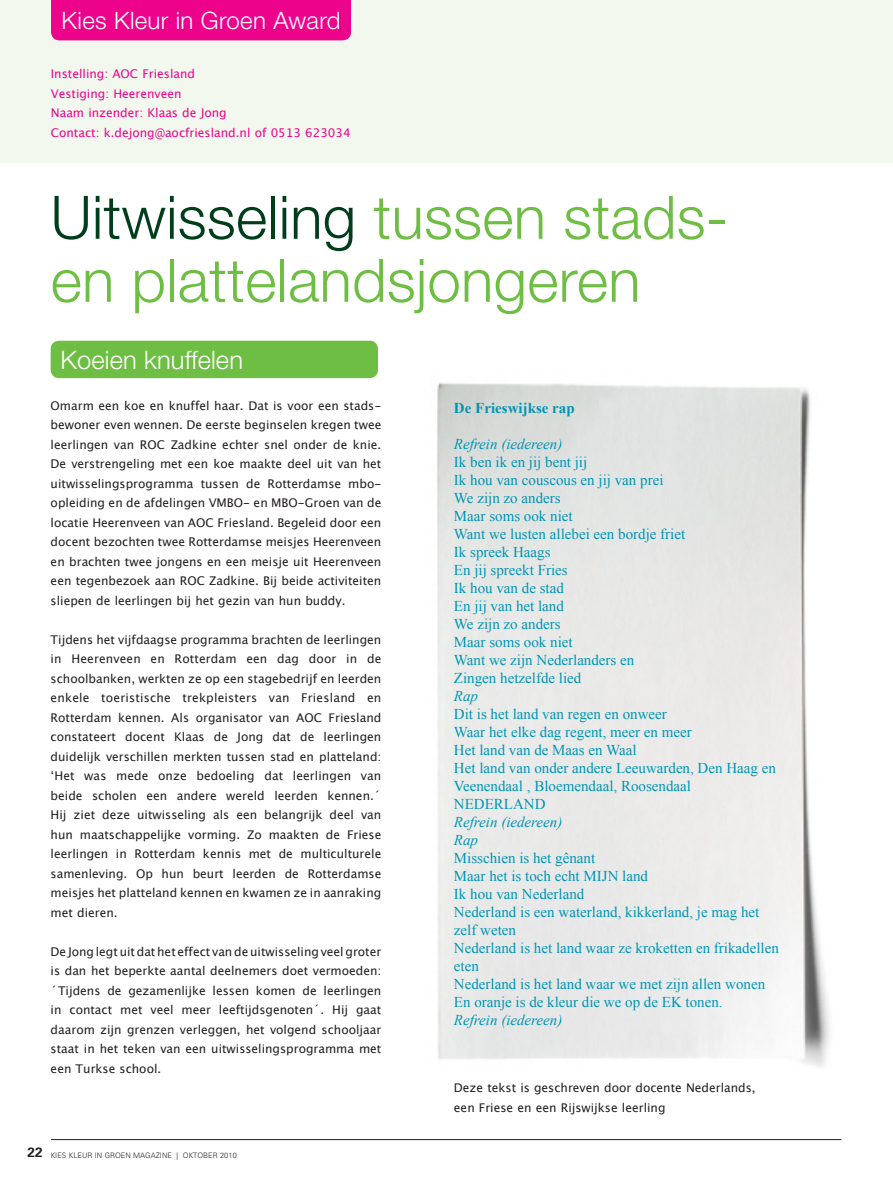
<style>
.page{position:relative;width:893px;height:1191px;background:#fff}
.page>*{position:absolute;margin:0;border:0;box-sizing:border-box;transform-origin:0 0}
.Kop_1{font:300 60px "Helvetica Neue";letter-spacing:.005em;color:#003e1b}
.Kop_1-2{font:300 60px "Helvetica Neue";letter-spacing:.005em;color:#6ebe44}
.Subkop{font:300 25.5px "Helvetica Neue";letter-spacing:.005em;color:#fff}
.Rubriek{font:300 24px "Helvetica Neue";letter-spacing:.015em;color:#fff}
.Standaard{font:15px/18px "Times New Roman";color:#0095b4}
.Standaard-2{font:italic 15px "Times New Roman";color:#0095b4}
.Standaard-3{font:700 15px "Times New Roman";color:#0095b4}
.t1{font:700 13.5px "Univers";color:#231f20}
.Body{font:12px/19.5px "Lucida Grande";color:#231f20;text-align:justify}
.Roze{font:12px "Lucida Grande";color:#ed028c}
.Tekst_Fotografie{font:300 7.5px "Univers";color:#231f20}
.s1{color:#6ebe44}
.s2{font-style:italic}
</style>
<div class="page">
<hr style="left:51px;top:1139px;width:790px;height:1px;background:#231f20">
<div style="left:0;top:0;width:893px;height:162px;background:#f2f8ed"></div>
<div style="left:51px;top:0;width:300px;height:40px;background:#ed028c"></div>
<img style="left:437px;top:382px;width:393px;height:685px">
<div style="left:51px;top:341px;width:327px;height:37px;background:#6ebe44;border-radius:9px"></div>
<p class="Rubriek" style="left:62px;top:6px;width:280px">Kies Kleur in Groen Award</p>
<p class="Roze" style="left:51px;top:67px;width:146px">Instelling: AOC Friesland</p>
<p class="Roze" style="left:51px;top:86px;width:132px">Vestiging: Heerenveen</p>
<p class="Roze" style="left:51px;top:106px;width:177px">Naam inzender: Klaas de Jong</p>
<p class="Roze" style="left:51px;top:125px;width:301px">Contact: k.dejong@aocfriesland.nl of 0513 623034</p>
<p class="Kop_1" style="left:51px;top:181px;width:679px">Uitwisseling <span class="s1">tussen stads-</span></p>
<p class="Kop_1-2" style="left:51px;top:244px;width:591px">en plattelandsjongeren</p>
<p class="Subkop" style="left:61px;top:345px;width:184px">Koeien knuffelen</p>
<p class="Body" style="left:51px;top:396px;width:332px;text-align:left">Omarm een koe en knuffel haar. Dat is voor een stads&shy;bewoner even wennen. De eerste beginselen kregen twee leerlingen van ROC Zadkine echter snel onder de knie.<br>De verstrengeling met een koe maakte deel uit van het uitwisselingsprogramma tussen de Rotterdamse mbo&shy;opleiding en de afdelingen VMBO- en MBO-Groen van de locatie Heerenveen van AOC Friesland. Begeleid door een docent bezochten twee Rotterdamse meisjes Heerenveen en brachten twee jongens en een meisje uit Heerenveen een tegenbezoek aan ROC Zadkine. Bij beide activiteiten sliepen de leerlingen bij het gezin van hun buddy.</p>
<p class="Body" style="left:51px;top:630px;width:332px">Tijdens het vijfdaagse programma brachten de leerlingen in Heerenveen en Rotterdam een dag door in de schoolbanken, werkten ze op een stagebedrijf en leerden enkele toeristische trekpleisters van Friesland en Rotterdam kennen. Als organisator van AOC Friesland constateert docent Klaas de Jong dat de leerlingen duidelijk verschillen merkten tussen stad en platteland: ‘Het was mede onze bedoeling dat leerlingen van beide scholen een andere wereld leerden kennen.´ Hij ziet deze uitwisseling als een belangrijk deel van hun maatschappelijke vorming. Zo maakten de Friese leerlingen in Rotterdam kennis met de multiculturele samenleving. Op hun beurt leerden de Rotterdamse meisjes het platteland kennen en kwamen ze in aanraking met dieren.</p>
<p class="Body" style="left:51px;top:942px;width:332px">De Jong legt uit dat het effect van de uitwisseling veel groter is dan het beperkte aantal deelnemers doet vermoeden: ´Tijdens de gezamenlijke lessen komen de leerlingen in contact met veel meer leeftijdsgenoten´. Hij gaat daarom zijn grenzen verleggen, het volgend schooljaar staat in het teken van een uitwisselingsprogramma met een Turkse school.</p>
<p class="t1" style="left:28px;top:1144px;width:17px">22</p>
<p class="Tekst_Fotografie" style="left:51px;top:1150px;width:188px">KIES KLEUR IN GROEN MAGAZINE | OKTOBER 2010</p>
<p class="Standaard-3" style="left:454px;top:397px;width:122px">De Frieswijkse rap</p>
<p class="Standaard" style="left:454px;top:434px;width:233px"><span class="s2">Refrein (iedereen)<br></span>Ik ben ik en jij bent jij<br>Ik hou van couscous en jij van prei<br>We zijn zo anders<br>Maar soms ook niet<br>Want we lusten allebei een bordje friet<br>Ik spreek Haags<br>En jij spreekt Fries<br>Ik hou van de stad<br>En jij van het land<br>We zijn zo anders<br>Maar soms ook niet<br>Want we zijn Nederlanders en<br>Zingen hetzelfde lied</p>
<p class="Standaard" style="left:454px;top:686px;width:323px"><span class="s2">Rap<br></span>Dit is het land van regen en onweer<br>Waar het elke dag regent, meer en meer<br>Het land van de Maas en Waal<br>Het land van onder andere Leeuwarden, Den Haag en<br>Veenendaal , Bloemendaal, Roosendaal<br>NEDERLAND</p>
<p class="Standaard-2" style="left:454px;top:811px;width:110px">Refrein (iedereen)</p>
<p class="Standaard" style="left:454px;top:830px;width:326px"><span class="s2">Rap<br></span>Misschien is het gênant<br>Maar het is toch echt MIJN land<br>Ik hou van Nederland<br>Nederland is een waterland, kikkerland, je mag het zelf weten<br>Nederland is het land waar ze kroketten en frikadellen eten<br>Nederland is het land waar we met zijn allen wonen<br>En oranje is de kleur die we op de EK tonen.</p>
<p class="Standaard-2" style="left:454px;top:1009px;width:110px">Refrein (iedereen)</p>
<p class="Body" style="left:454px;top:1078px;width:303px">Deze tekst is geschreven door docente Nederlands,</p>
<p class="Body" style="left:454px;top:1098px;width:213px">een Friese en een Rijswijkse leerling</p>
</div>
